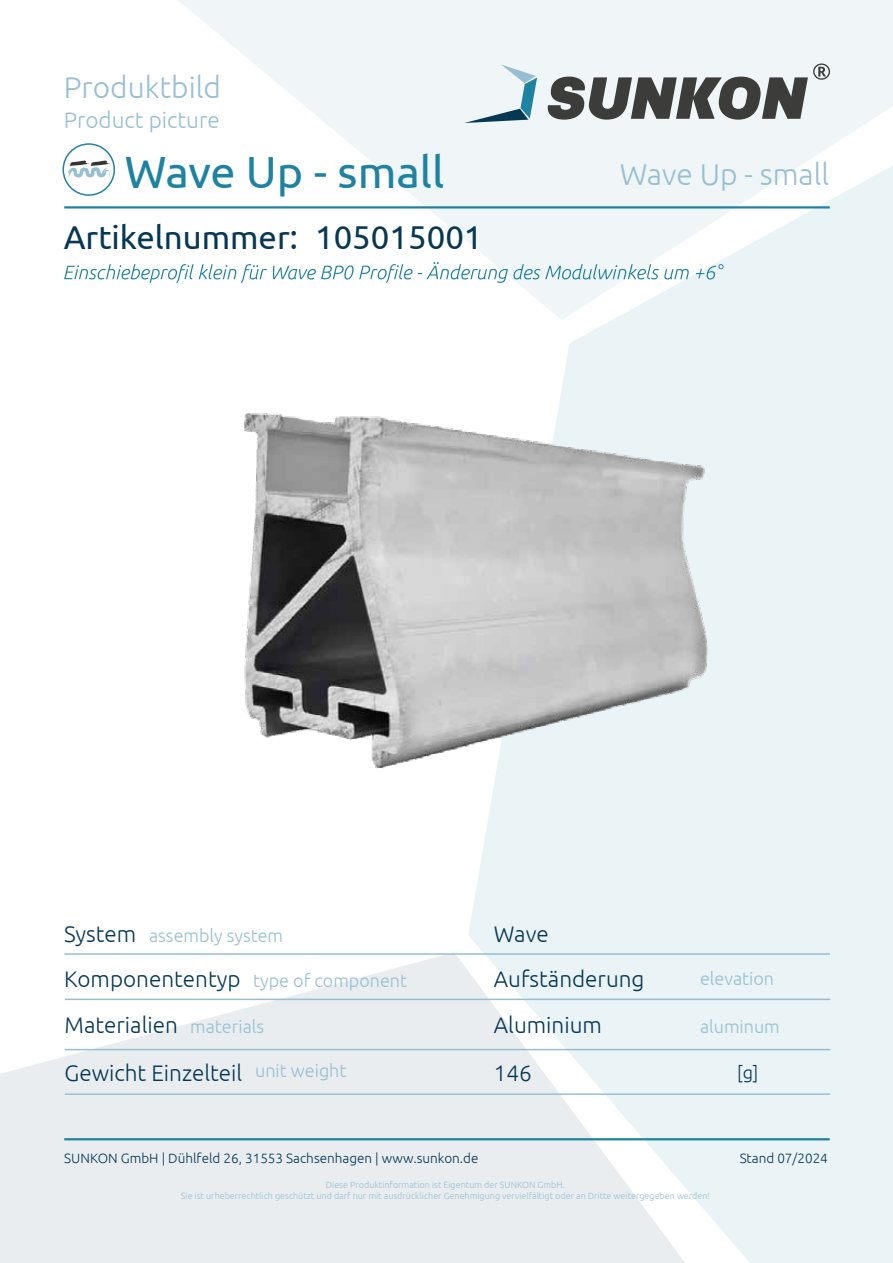
<style>
.page{position:relative;width:893px;height:1263px;background:#fff}
.page>*{position:absolute;margin:0;border:0;box-sizing:border-box;transform-origin:0 0}
.t1{font:45px "Ubuntu";color:#1e82a1}
.t2{font:33px "Ubuntu";color:#063853}
.t3{font:300 30px "Ubuntu";color:#97bfd1}
.t4{font:300 22.5px/45.5px "Ubuntu";color:#063853}
.t5{font:300 22.5px "Ubuntu";color:#97bfd1}
.t6{font:300 18px "Ubuntu";color:#97bfd1}
.t7{font:300 18px "Ubuntu";color:#063853}
.t8{font:300 13.5px "Ubuntu";color:#063853}
.t9{font:300 9px/10.8px "Ubuntu";color:#97bfd1;text-align:center}
</style>
<div class="page">
<div style="left:468px;top:320px;width:425px;height:943px;background:#eaf3f6"></div>
<svg style="left:0;top:952px;width:690px;height:311px;fill:#e9edf0"></svg>
<svg style="left:64px;top:0;width:829px;height:320px;fill:#f0f6f8"></svg>
<hr style="left:64px;top:1138px;width:766px;height:2px;background:#1e82a1">
<hr style="left:65px;top:999px;width:765px;height:1px;background:#97bfd1">
<hr style="left:65px;top:1049px;width:765px;height:1px;background:#97bfd1">
<hr style="left:65px;top:1093px;width:765px;height:2px;background:#97bfd1">
<hr style="left:65px;top:953px;width:765px;height:2px;background:#97bfd1">
<hr style="left:64px;top:206px;width:766px;height:2px;background:#1e82a1">
<svg style="left:64px;top:262px;width:659px;height:21px"></svg>
<div style="left:63px;top:144px;width:51px;height:51px;background:#fff;border-radius:50%"></div>
<div style="left:62px;top:143px;width:53px;height:53px;border:2px solid #2182a0;border-radius:50%"></div>
<svg style="left:68px;top:161px;width:42px;height:17px"></svg>
<svg style="left:464px;top:64px;width:73px;height:59px"></svg>
<svg style="left:548px;top:63px;width:282px;height:57px"></svg>
<img style="left:244px;top:327px;width:585px;height:546px">
<h3 class="t3" style="left:64px;top:69px;width:159px">Produktbild</h3>
<h3 class="t5" style="left:64px;top:106px;width:157px">Product picture</h3>
<h1 class="t1" style="left:125px;top:144px;width:321px">Wave Up - small</h1>
<h2 class="t2" style="left:64px;top:217px;width:420px">Artikelnummer: 105015001</h2>
<h3 class="t3" style="left:620px;top:157px;width:211px">Wave Up - small</h3>
<h3 class="t4" style="left:64px;top:911px;width:178px">System<br>Komponententyp<br>Materialien</h3>
<h3 class="t6" style="left:149px;top:925px;width:135px">assembly system</h3>
<h3 class="t6" style="left:253px;top:969px;width:155px">type of component</h3>
<h3 class="t6" style="left:190px;top:1016px;width:75px">materials</h3>
<h3 class="t6" style="left:255px;top:1060px;width:93px">unit weight</h3>
<h3 class="t4" style="left:65px;top:1049px;width:179px">Gewicht Einzelteil</h3>
<h3 class="t4" style="left:494px;top:911px;width:56px">Wave</h3>
<h3 class="t4" style="left:494px;top:955px;width:152px">Aufständerung</h3>
<h3 class="t6" style="left:700px;top:968px;width:76px">elevation</h3>
<h3 class="t4" style="left:494px;top:1001px;width:110px">Aluminium</h3>
<h3 class="t4" style="left:494px;top:1049px;width:40px">146</h3>
<h3 class="t6" style="left:700px;top:1015px;width:81px">aluminum</h3>
<h3 class="t7" style="left:737px;top:1062px;width:23px">[g]</h3>
<h3 class="t8" style="left:64px;top:1150px;width:416px">SUNKON GmbH | Dühlfeld 26, 31553 Sachsenhagen | www.sunkon.de</h3>
<p class="t9" style="left:181px;top:1179px;width:531px">Diese Produktinformation ist Eigentum der SUNKON GmbH.<br>Sie ist urheberrechtlich geschützt und darf nur mit ausdrücklicher Genehmigung vervielfältigt oder an Dritte weitergegeben werden!</p>
<h3 class="t8" style="left:740px;top:1150px;width:90px">Stand 07/2024</h3>
</div>
